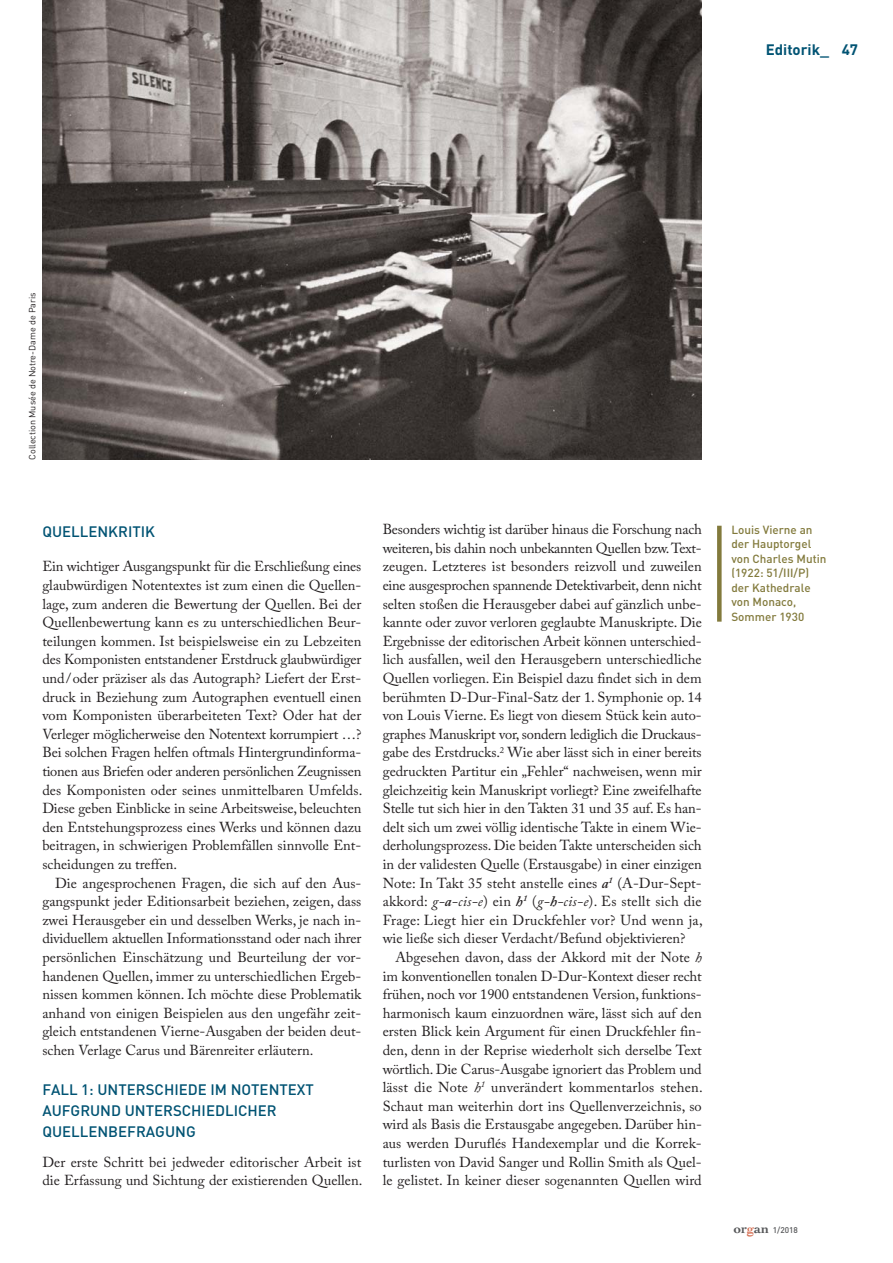
<style>
.page{position:relative;width:893px;height:1263px;background:#fff}
.page>*{position:absolute;margin:0;border:0;box-sizing:border-box;transform-origin:0 0}
.t1{font:500 15px/21px "DIN";color:#005373}
.t2{font:700 15px "DIN";color:#005373}
.t3{font:14.4px/18.6px "Adobe Caslon Pro";color:#231f20;text-align:justify}
.t4{font:500 11.7px/14.5px "DIN";color:#827a3c}
.t5{font:9px "DIN";color:#231f20}
.t6{font:500 8.25px "DIN";color:#565759}
.s1{font-weight:600;font-style:italic}
.s2{font-style:italic}
.s3{font-family:"Cochin";font-weight:700;font-size:14.25px}
.s4{font-family:"Cochin";font-weight:700;font-size:14.25px;color:#d57156}
</style>
<div class="page">
<svg style="left:717px;top:526px;width:4px;height:96px"></svg>
<img style="left:42px;top:0;width:659px;height:460px">
<p class="t2" style="left:765px;top:44px;width:94px">Editorik_ 47</p>
<p class="t5" style="left:29px;top:460px;width:169px;rotate:-90deg">Collection Musée de Notre-Dame de Paris</p>
<p class="t1" style="left:42px;top:523px;width:114px">QUELLENKRITIK</p>
<p class="t3" style="left:42px;top:559px;width:321px">Ein wichtiger Ausgangspunkt für die Erschließung eines glaubwürdigen Notentextes ist zum einen die Quellen&shy;lage, zum anderen die Bewertung der Quellen. Bei der Quellenbewertung kann es zu unterschiedlichen Beur&shy;teilungen kommen. Ist beispielsweise ein zu Lebzeiten des Komponisten entstandener Erstdruck glaubwürdiger und/oder präziser als das Autograph? Liefert der Erst&shy;druck in Beziehung zum Autographen eventuell einen vom Komponisten überarbeiteten Text? Oder hat der Verleger möglicherweise den Notentext korrumpiert …?<br>Bei solchen Fragen helfen oftmals Hintergrundinforma&shy;tionen aus Briefen oder anderen persön lichen Zeugnissen des Komponisten oder seines unmittelbaren Umfelds.<br>Diese geben Einblicke in seine Arbeitsweise, beleuchten den Entstehungsprozess eines Werks und können dazu beitragen, in schwierigen Problemfällen sinnvolle Ent&shy;scheidungen zu treffen.</p>
<p class="t3" style="left:42px;top:875px;width:320px;text-indent:13px">Die angesprochenen Fragen, die sich auf den Aus&shy;gangspunkt jeder Editionsarbeit beziehen, zeigen, dass zwei Herausgeber ein und desselben Werks, je nach in&shy;dividuellem aktuellen Informationsstand oder nach ihrer persönlichen Einschätzung und Beurteilung der vor&shy;handenen Quellen, immer zu unterschiedlichen Ergeb&shy;nissen kommen können. Ich möchte diese Problematik anhand von einigen Beispielen aus den ungefähr zeit&shy;gleich entstandenen Vierne-Ausgaben der beiden deut&shy;schen Verlage Carus und Bärenreiter erläutern.</p>
<p class="t1" style="left:42px;top:1081px;width:273px">FALL 1: UNTERSCHIEDE IM NOTENTEXT<br>AUFGRUND UNTERSCHIEDLICHER<br>QUELLENBEFRAGUNG</p>
<p class="t3" style="left:42px;top:1154px;width:321px">Der erste Schritt bei jedweder editorischer Arbeit ist die Erfassung und Sichtung der existierenden Quellen.</p>
<p class="t3" style="left:382px;top:522px;width:321px">Besonders wichtig ist darüber hinaus die Forschung nach weiteren, bis dahin noch unbekannten Quellen bzw. Text&shy;zeugen. Letzteres ist besonders reizvoll und zuweilen eine ausgesprochen spannende Detektivarbeit, denn nicht selten stoßen die Herausgeber dabei auf gänzlich unbe&shy;kannte oder zuvor verloren geglaubte Manuskripte. Die Ergebnisse der editorischen Arbeit können unterschied&shy;lich ausfallen, weil den Herausgebern unterschiedliche Quellen vorliegen. Ein Beispiel dazu findet sich in dem berühmten D-Dur-Final-Satz der 1. Symphonie op. 14 von Louis Vierne. Es liegt von diesem Stück kein auto&shy;graphes Manuskript vor, sondern lediglich die Druckaus&shy;gabe des Erstdrucks.<sup>2</sup> Wie aber lässt sich in einer bereits gedruckten Partitur ein „Fehler“ nachweisen, wenn mir gleichzeitig kein Manuskript vorliegt? Eine zweifelhafte Stelle tut sich hier in den Takten 31 und 35 auf. Es han&shy;delt sich um zwei völlig identische Takte in einem Wie&shy;derholungsprozess. Die beiden Takte unterscheiden sich in der validesten Quelle (Erstausgabe) in einer einzigen Note: In Takt 35 steht anstelle eines <span class="s1">a</span><sup>1</sup> (A-Dur-Sept - akkord: <span class="s2">g-</span><span class="s1">a</span><span class="s2">-cis-e</span>) ein <span class="s1">h</span><sup>1</sup> (<span class="s2">g-</span><span class="s1">h</span><span class="s2">-cis-e</span>). Es stellt sich die Frage: Liegt hier ein Druckfehler vor? Und wenn ja, wie ließe sich dieser Verdacht/Befund objektivieren?</p>
<p class="t3" style="left:382px;top:949px;width:321px;text-indent:13px">Abgesehen davon, dass der Akkord mit der Note <span class="s2">h </span>im konventionellen tonalen D-Dur-Kontext dieser recht frühen, noch vor 1900 entstandenen Version, funktions&shy;harmonisch kaum einzuordnen wäre, lässt sich auf den ersten Blick kein Argument für einen Druckfehler fin&shy;den, denn in der Reprise wiederholt sich derselbe Text wörtlich. Die Carus-Ausgabe ignoriert das Problem und lässt die Note <span class="s2">h</span><sup>1</sup> unverändert kommentarlos stehen.<br>Schaut man weiterhin dort ins Quellenverzeichnis, so wird als Basis die Erstausgabe angegeben. Darüber hin&shy;aus werden Duruflés Handexemplar und die Korrek&shy;turlisten von David Sanger und Rollin Smith als Quel&shy;le gelistet. In keiner dieser sogenannten Quellen wird</p>
<p class="t4" style="left:731px;top:523px;width:97px">Louis Vierne an der Hauptorgel von Charles Mutin (1922: 51/III/P) der Kathedrale von Monaco,<br>Sommer 1930</p>
<p class="t6" style="left:733px;top:1227px;width:66px"><span class="s3">or</span><span class="s4">g</span><span class="s3">an</span> 1/2018</p>
</div>
